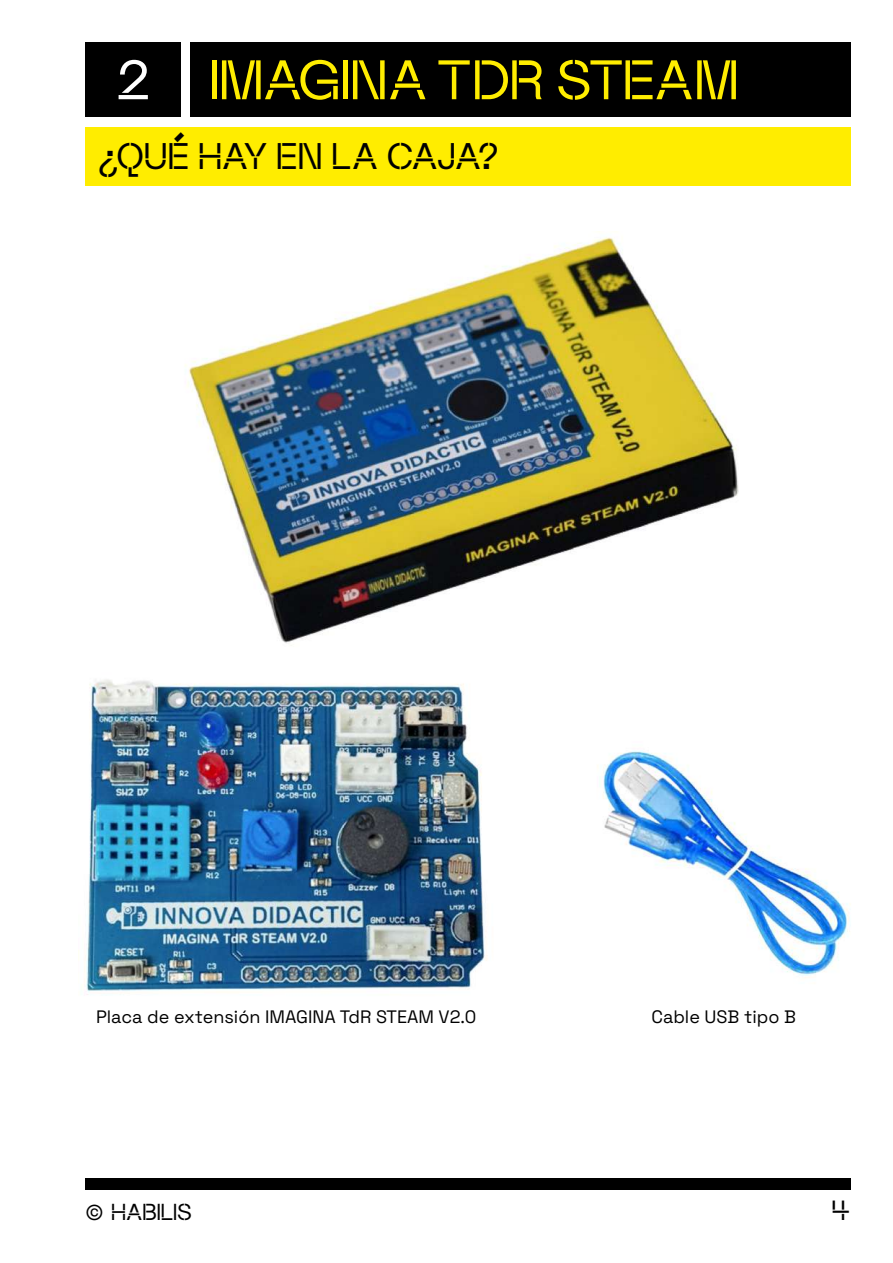
<style>
.page{position:relative;width:893px;height:1263px;background:#fff}
.page>*{position:absolute;margin:0;border:0;box-sizing:border-box;transform-origin:0 0}
.t1{font:54px "Maxeville Construct";letter-spacing:-.005em;color:#ffed00}
.t2{font:36px "Maxeville Construct";letter-spacing:-.02em;color:#000}
.t3{font:27px "Maxeville Construct";color:#000}
.t4{font:22.5px "Maxeville Construct";letter-spacing:-.015em;color:#000}
.t5{font:18px "Space Grotesk";color:#000}
.s1{color:#fff}
.s2{font-size:30px}
</style>
<div class="page">
<div style="left:85px;top:1178px;width:765px;height:11px;background:#000"></div>
<div style="left:190px;top:43px;width:660px;height:74px;background:#000"></div>
<div style="left:85px;top:43px;width:96px;height:74px;background:#000"></div>
<div style="left:85px;top:127px;width:765px;height:59px;background:#ffed00"></div>
<img style="left:78px;top:679px;width:773px;height:316px">
<img style="left:185px;top:237px;width:554px;height:409px">
<h1 class="t1" style="left:116px;top:44px;width:624px"><span class="s1">2</span> IMAGINA TDR STEAM</h1>
<h2 class="t2" style="left:98px;top:132px;width:403px">¿QUÉ HAY EN LA CAJA?</h2>
<p class="t5" style="left:96px;top:1003px;width:382px">Placa de extensión IMAGINA TdR STEAM V2.0</p>
<p class="t5" style="left:651px;top:1003px;width:146px">Cable USB tipo B</p>
<p class="t4" style="left:85px;top:1196px;width:108px"><span class="s2">©</span> HABILIS</p>
<h3 class="t3" style="left:832px;top:1193px;width:20px">4</h3>
</div>
